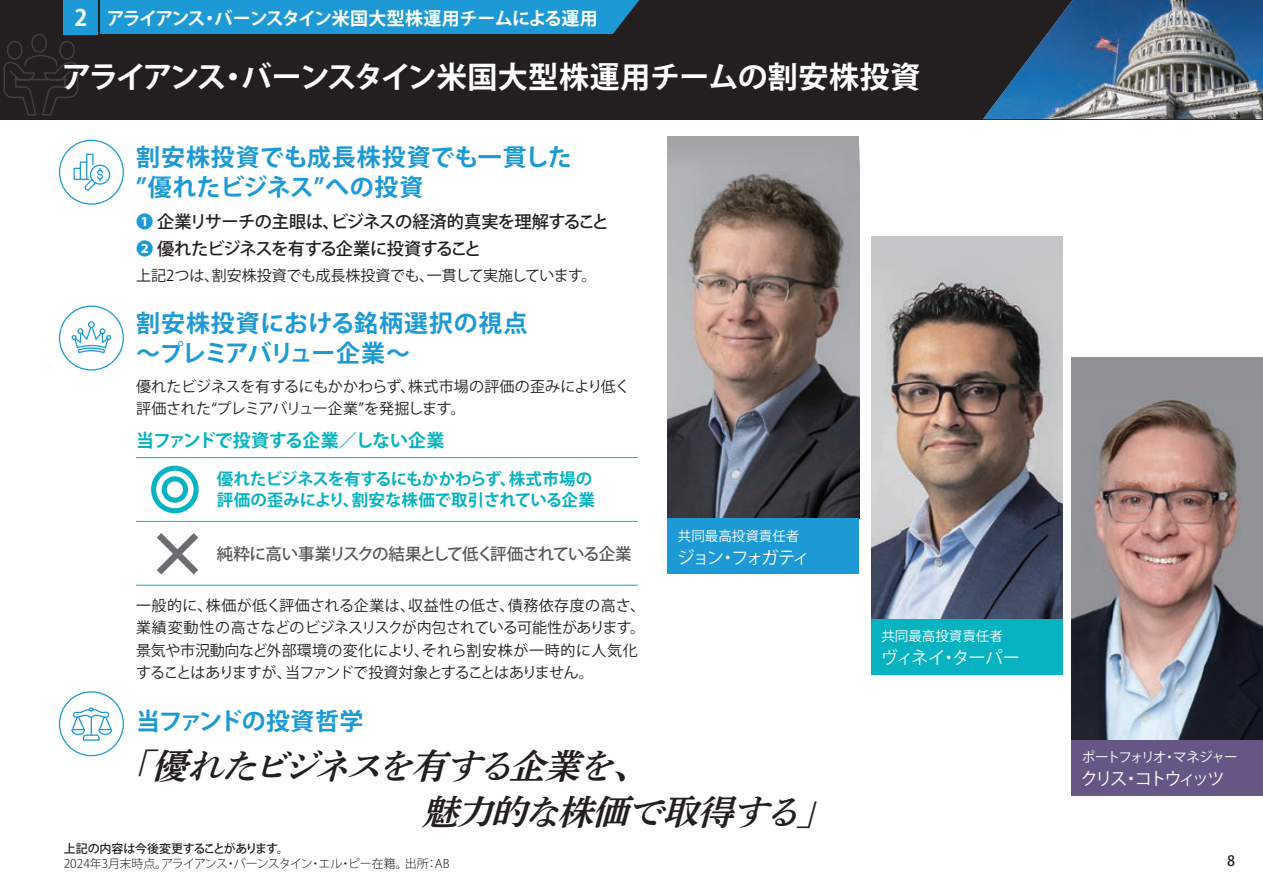
<style>
.page{position:relative;width:1263px;height:893px;background:#fff}
.page>*{position:absolute;margin:0;border:0;box-sizing:border-box;transform-origin:0 0}
.t1{font:700 63px "Koz Go Pr 6 N";color:#6c6d70}
.t2{font:italic 34.8px "P Shuei Yobu Min Std N B";color:#231f20;scale:1.04 1}
.t3{font:700 30px "Koz Go Pr 6 N";letter-spacing:.01em;color:#fff}
.t4{font:700 30px "Koz Go Pr 6 N";letter-spacing:-.02em;color:#fff}
.t5{font:700 24px/30px "Koz Go Pr 6 N";letter-spacing:.02em;color:#1d99d6}
.t6{font:700 24px "Koz Go Pr 6 N";letter-spacing:-.03em;color:#1d99d6}
.t7{font:700 22.5px "Koz Go Pr 6 N";color:#fff}
.t8{font:700 18px "Koz Go Pr 6 N";letter-spacing:-.02em;color:#fff}
.t9{font:700 18px "Koz Go Pr 6 N";letter-spacing:-.04em;color:#07b2c1}
.t10{font:700 18px "Koz Go Pr 6 N";letter-spacing:-.04em;color:#fff}
.t11{font:500 17.25px/27px "Koz Go Pr 6 N";letter-spacing:-.04em;color:#231f20}
.t12{font:17.25px "Koz Go Pr 6 N";letter-spacing:-.145em;color:#fff}
.t13{font:17.25px "Koz Go Pr 6 N";letter-spacing:-.15em;color:#fff}
.t14{font:17.25px "Koz Go Pr 6 N";letter-spacing:-.02em;color:#fff}
.t15{font:17.25px "Koz Go Pr 6 N";letter-spacing:-.12em;color:#fff}
.t16{font:700 16.5px/21px "Koz Go Pr 6 N";letter-spacing:-.015em;color:#07b2c1}
.t17{font:500 16.5px "Koz Go Pr 6 N";letter-spacing:-.065em;color:#57585a}
.t18{font:15px/22.5px "Koz Go Pr 6 N";letter-spacing:-.005em;color:#231f20}
.t19{font:15px/22.5px "Koz Go Pr 6 N";letter-spacing:-.04em;color:#231f20}
.t20{font:15px/22.5px "Koz Go Pr 6 N";letter-spacing:-.08em;color:#231f20}
.t21{font:15px "Koz Go Pr 6 N";letter-spacing:.015em;color:#231f20}
.t22{font:15px "Koz Go Pr 6 N";letter-spacing:-.07em;color:#231f20}
.t23{font:15px "Koz Go Pr 6 N";letter-spacing:.03em;color:#231f20}
.t24{font:500 14.25px "Koz Go Pr 6 N";color:#231f20}
.t25{font:13.5px "Koz Go Pr 6 N";color:#fff}
.t26{font:13.5px "Koz Go Pr 6 N";letter-spacing:-.135em;color:#fff}
.t27{font:300 12px "Koz Go Pr 6 N";letter-spacing:-.02em;color:#231f20}
.t28{font:500 12px "Koz Go Pr 6 N";letter-spacing:-.02em;color:#231f20}
.t29{font:300 12px "Koz Go Pr 6 N";color:#231f20}
.t30{font:300 12px "Koz Go Pr 6 N";letter-spacing:-.08em;color:#231f20}
.s1{color:#1d99d6}
</style>
<div class="page">
<div style="left:0;top:0;width:1263px;height:119px;background:#231f20"></div>
<img style="left:983px;top:0;width:280px;height:119px">
<div style="left:668px;top:136px;width:191px;height:383px;background:#a4a4a7"></div>
<img style="left:668px;top:160px;width:191px;height:359px">
<div style="left:668px;top:519px;width:191px;height:55px;background:#1d99d6"></div>
<div style="left:871px;top:236px;width:191px;height:383px;background:#c3c5c7"></div>
<img style="left:871px;top:278px;width:191px;height:341px">
<div style="left:871px;top:619px;width:191px;height:55px;background:#07b2c1"></div>
<div style="left:1071px;top:357px;width:192px;height:383px;background:#919095"></div>
<img style="left:1071px;top:399px;width:192px;height:341px">
<div style="left:1071px;top:740px;width:192px;height:55px;background:#665685"></div>
<div style="left:151px;top:466px;width:48px;height:47px;border:5px solid #07b2c1;border-radius:50%"></div>
<div style="left:162px;top:476px;width:26px;height:27px;border:5px solid #07b2c1;border-radius:50%"></div>
<hr style="left:136px;top:457px;width:502px;height:1px;background:#07b2c1">
<hr style="left:136px;top:521px;width:502px;height:1px;background:#07b2c1">
<hr style="left:136px;top:585px;width:502px;height:1px;background:#07b2c1">
<svg style="left:4px;top:34px;width:74px;height:82px"></svg>
<div style="left:64px;top:0;width:34px;height:34px;background:#1d99d6"></div>
<div style="left:59px;top:140px;width:65px;height:65px;border:1px solid #1d99d6;border-radius:50%"></div>
<div style="left:90px;top:165px;width:20px;height:20px;border:1px solid #1d99d6;border-radius:50%"></div>
<div style="left:74px;top:168px;width:7px;height:12px;border:1px solid #1d99d6"></div>
<div style="left:80px;top:162px;width:7px;height:18px;border:1px solid #1d99d6"></div>
<svg style="left:83px;top:153px;width:21px;height:38px"></svg>
<div style="left:59px;top:306px;width:65px;height:65px;border:1px solid #1d99d6;border-radius:50%"></div>
<svg style="left:71px;top:321px;width:41px;height:33px"></svg>
<div style="left:59px;top:691px;width:65px;height:65px;border:1px solid #1d99d6;border-radius:50%"></div>
<svg style="left:71px;top:707px;width:42px;height:34px"></svg>
<div style="left:100px;top:0;width:539px;height:34px;background:#1d99d6"></div>
<h3 class="t7" style="left:75px;top:6px;width:14px">2</h3>
<p class="t8" style="left:215px;top:8px;width:385px">バーンスタイン米国大型株運用チームによる運用</p>
<p class="t10" style="left:107px;top:8px;width:100px">アライアンス</p>
<p class="t10" style="left:201px;top:8px;width:19px">・</p>
<h3 class="t3" style="left:241px;top:60px;width:680px">バーンスタイン米国大型株運用チームの割安株投資</h3>
<h3 class="t4" style="left:62px;top:60px;width:166px">アライアンス</h3>
<h3 class="t4" style="left:218px;top:60px;width:31px">・</h3>
<h3 class="t5" style="left:136px;top:142px;width:437px">割安株投資でも成長株投資でも一貫した”優れたビジネス”への投資</h3>
<p class="t11" style="left:136px;top:208px;width:475px"><span class="s1">❶</span> 企業リサーチの主眼はビジネスの経済的真実を理解すること</p>
<p class="t11" style="left:136px;top:208px;width:347px;text-indent:187px">、<br><span class="s1">❷</span> 優れたビジネスを有する企業に投資すること</p>
<p class="t19" style="left:427px;top:265px;width:171px">一貫して実施しています。</p>
<p class="t18" style="left:212px;top:265px;width:224px">割安株投資でも成長株投資でも、</p>
<p class="t18" style="left:136px;top:265px;width:84px">上記2つは、</p>
<h3 class="t5" style="left:136px;top:308px;width:393px">割安株投資における銘柄選択の視点～プレミアバリュー企業~</h3>
<p class="t18" style="left:136px;top:375px;width:496px">優れたビジネスを有するにもかかわらず株式市場の評価の歪みにより低く</p>
<p class="t19" style="left:136px;top:375px;width:331px;text-indent:264px">、<br>評価された“プレミアバリュー企業”を発掘します。</p>
<p class="t9" style="left:136px;top:431px;width:310px">当ファンドで投資する企業／しない企業</p>
<h1 class="t1" style="left:146px;top:519px;width:64px">×</h1>
<p class="t16" style="left:217px;top:469px;width:377px">優れたビジネスを有するにもかかわらず株式市場の</p>
<p class="t16" style="left:217px;top:469px;width:380px;text-indent:283px">、<br>評価の歪みにより割安な株価で取引されている企業</p>
<p class="t16" style="left:343px;top:490px;width:18px">、</p>
<p class="t17" style="left:217px;top:544px;width:416px">純粋に高い事業リスクの結果として低く評価されている企業</p>
<p class="t21" style="left:206px;top:597px;width:211px">株価が低く評価される企業は、</p>
<p class="t18" style="left:136px;top:594px;width:510px">一般的に、<br>業績変動性の高さなどのビジネスリスクが内包されている可能性があります。景気や市況動向など外部環境の変化によりそれら割安株が一時的に人気化</p>
<p class="t18" style="left:408px;top:594px;width:108px">収益性の低さ、</p>
<p class="t23" style="left:508px;top:597px;width:139px">債務依存度の高さ、</p>
<p class="t20" style="left:285px;top:639px;width:310px;text-indent:129px">、<br>当ファンドで投資対象とすることはありません。</p>
<p class="t22" style="left:136px;top:664px;width:157px">することはありますが、</p>
<h3 class="t6" style="left:136px;top:707px;width:229px">当ファンドの投資哲学</h3>
<h2 class="t2" style="left:152px;top:741px;width:457px">優れたビジネスを有する企業を</h2>
<h2 class="t2" style="left:117px;top:741px;width:48px">「</h2>
<h2 class="t2" style="left:611px;top:741px;width:48px">、</h2>
<p class="t25" style="left:678px;top:528px;width:123px">共同最高投資責任者</p>
<p class="t13" style="left:677px;top:547px;width:134px">ジョンフォガティ</p>
<p class="t15" style="left:719px;top:547px;width:19px">・</p>
<p class="t28" style="left:64px;top:841px;width:226px">上記の内容は今後変更することがあります。</p>
<h2 class="t2" style="left:422px;top:787px;width:377px">魅力的な株価で取得する</h2>
<h2 class="t2" style="left:796px;top:787px;width:48px">「</h2>
<p class="t30" style="left:234px;top:856px;width:81px">バーンスタイン</p>
<p class="t27" style="left:348px;top:856px;width:61px">ピー在籍。</p>
<p class="t29" style="left:64px;top:856px;width:105px">2024年3月末時点。</p>
<p class="t27" style="left:405px;top:856px;width:25px">出所</p>
<p class="t27" style="left:161px;top:856px;width:68px">アライアンス</p>
<p class="t27" style="left:318px;top:856px;width:25px">エル</p>
<p class="t27" style="left:435px;top:856px;width:16px">AB</p>
<p class="t27" style="left:426px;top:856px;width:13px">：</p>
<p class="t27" style="left:225px;top:856px;width:13px">・</p>
<p class="t27" style="left:310px;top:856px;width:13px">・</p>
<p class="t27" style="left:339px;top:856px;width:13px">・</p>
<p class="t25" style="left:881px;top:629px;width:123px">共同最高投資責任者</p>
<p class="t14" style="left:881px;top:648px;width:141px">ヴィネイターパー</p>
<p class="t15" style="left:940px;top:648px;width:19px">・</p>
<p class="t25" style="left:1173px;top:749px;width:66px">マネジャー</p>
<p class="t26" style="left:1082px;top:749px;width:86px">ポートフォリオ</p>
<p class="t12" style="left:1081px;top:769px;width:146px">クリスコトウィッツ</p>
<p class="t25" style="left:1163px;top:749px;width:15px">・</p>
<p class="t15" style="left:1122px;top:769px;width:19px">・</p>
<p class="t24" style="left:1227px;top:853px;width:10px">8</p>
</div>
